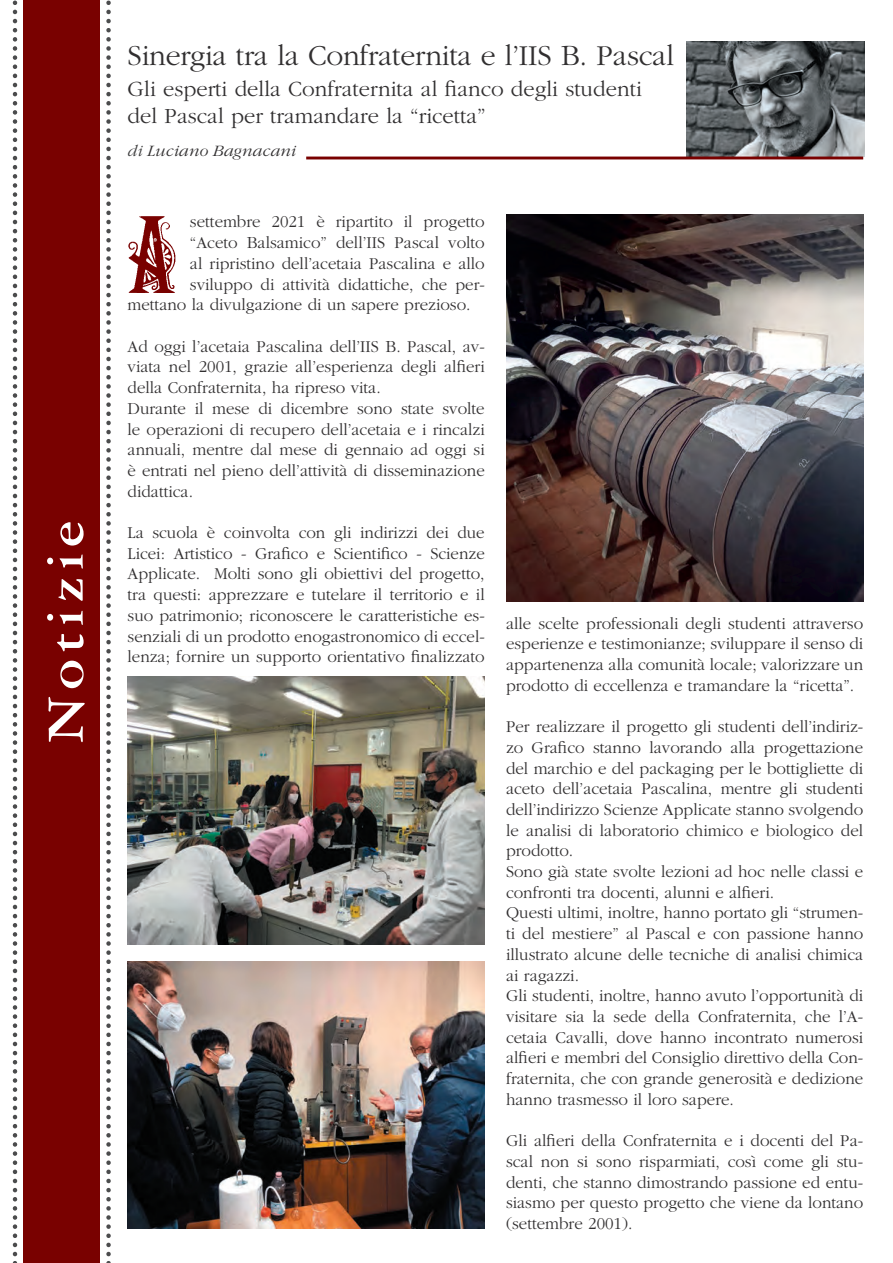
<style>
.page{position:relative;width:893px;height:1263px;background:#fff}
.page>*{position:absolute;margin:0;border:0;box-sizing:border-box;transform-origin:0 0}
.t1{font:700 55.5px "Garamond Three";letter-spacing:.1em;color:#fff;scale:1.1 1}
.t2{font:300 30px "Garamond";letter-spacing:-.01em;color:#312f30}
.t3{font:300 22.5px/27px "Garamond";color:#312f30}
.t4{font:300 17.25px/20.7px "Garamond";color:#312f30;text-align:justify}
.t5{font:italic 300 16.5px "Garamond";color:#312f30;scale:1.05 1}
.s1{color:#3e3e3f}
</style>
<div class="page">
<img style="left:686px;top:42px;width:179px;height:114px">
<div style="left:24px;top:0;width:76px;height:1263px;background:#790100"></div>
<svg style="left:13px;top:0;width:4px;height:1263px"></svg>
<svg style="left:106px;top:0;width:5px;height:1263px"></svg>
<hr style="left:306px;top:157px;width:557px;height:2px;background:#790100">
<img style="left:128px;top:216px;width:48px;height:76px">
<img style="left:128px;top:677px;width:357px;height:267px">
<img style="left:506px;top:215px;width:357px;height:386px">
<img style="left:128px;top:961px;width:357px;height:268px">
<h1 class="t1" style="left:35px;top:743px;width:204px;rotate:-90deg">Notizie</h1>
<h2 class="t2" style="left:128px;top:40px;width:548px">Sinergia tra la Confraternita e l’IIS B. Pascal</h2>
<h3 class="t3" style="left:128px;top:76px;width:516px">Gli esperti della Confraternita al fianco degli studenti del Pascal per tramandare la “ricetta”</h3>
<p class="t5" style="left:128px;top:142px;width:162px"><span class="s1">di</span> Luciano Bagnacani</p>
<p class="t4" style="left:190px;top:212px;width:296px">settembre 2021 è ripartito il progetto</p>
<p class="t4" style="left:190px;top:233px;width:296px">“Aceto Balsamico” dell’IIS Pascal volto</p>
<p class="t4" style="left:190px;top:253px;width:296px">al ripristino dell’acetaia Pascalina e allo</p>
<p class="t4" style="left:190px;top:274px;width:296px">sviluppo di attività didattiche, che per-</p>
<p class="t4" style="left:128px;top:295px;width:344px">mettano la divulgazione di un sapere prezioso.</p>
<p class="t4" style="left:128px;top:336px;width:359px;text-align:left">Ad oggi l’acetaia Pascalina dell’IIS B. Pascal, av&shy;viata nel 2001, grazie all’esperienza degli alfieri della Confraternita, ha ripreso vita.<br>Durante il mese di dicembre sono state svolte le operazioni di recupero dell’acetaia e i rincalzi annuali, mentre dal mese di gennaio ad oggi si è entrati nel pieno dell’attività di disseminazione didattica.</p>
<p class="t4" style="left:128px;top:522px;width:359px">La scuola è coinvolta con gli indirizzi dei due Licei: Artistico - Grafico e Scientifico - Scienze Applicate. Molti sono gli obiettivi del progetto, tra questi: apprezzare e tutelare il territorio e il suo patrimonio; riconoscere le caratteristiche es&shy;senziali di un prodotto enogastronomico di eccel&shy;lenza; fornire un supporto orientativo finalizzato</p>
<p class="t4" style="left:506px;top:613px;width:359px">alle scelte professionali degli studenti attraverso esperienze e testimonianze; sviluppare il senso di appartenenza alla comunità locale; valorizzare un prodotto di eccellenza e tramandare la “ricetta”.</p>
<p class="t4" style="left:506px;top:717px;width:359px;text-align:left">Per realizzare il progetto gli studenti dell’indiriz&shy;zo Grafico stanno lavorando alla progettazione del marchio e del packaging per le bottigliette di aceto dell’acetaia Pascalina, mentre gli studenti dell’indirizzo Scienze Applicate stanno svolgendo le analisi di laboratorio chimico e biologico del prodotto.<br>Sono già state svolte lezioni ad hoc nelle classi e confronti tra docenti, alunni e alfieri.<br>Questi ultimi, inoltre, hanno portato gli “strumen&shy;ti del mestiere” al Pascal e con passione hanno illustrato alcune delle tecniche di analisi chimica ai ragazzi.<br>Gli studenti, inoltre, hanno avuto l’opportunità di visitare sia la sede della Confraternita, che l’A&shy;cetaia Cavalli, dove hanno incontrato numerosi alfieri e membri del Consiglio direttivo della Con&shy;fraternita, che con grande generosità e dedizione hanno trasmesso il loro sapere.</p>
<p class="t4" style="left:506px;top:1131px;width:359px">Gli alfieri della Confraternita e i docenti del Pa&shy;scal non si sono risparmiati, così come gli stu&shy;denti, che stanno dimostrando passione ed entu&shy;siasmo per questo progetto che viene da lontano (settembre 2001).</p>
</div>
